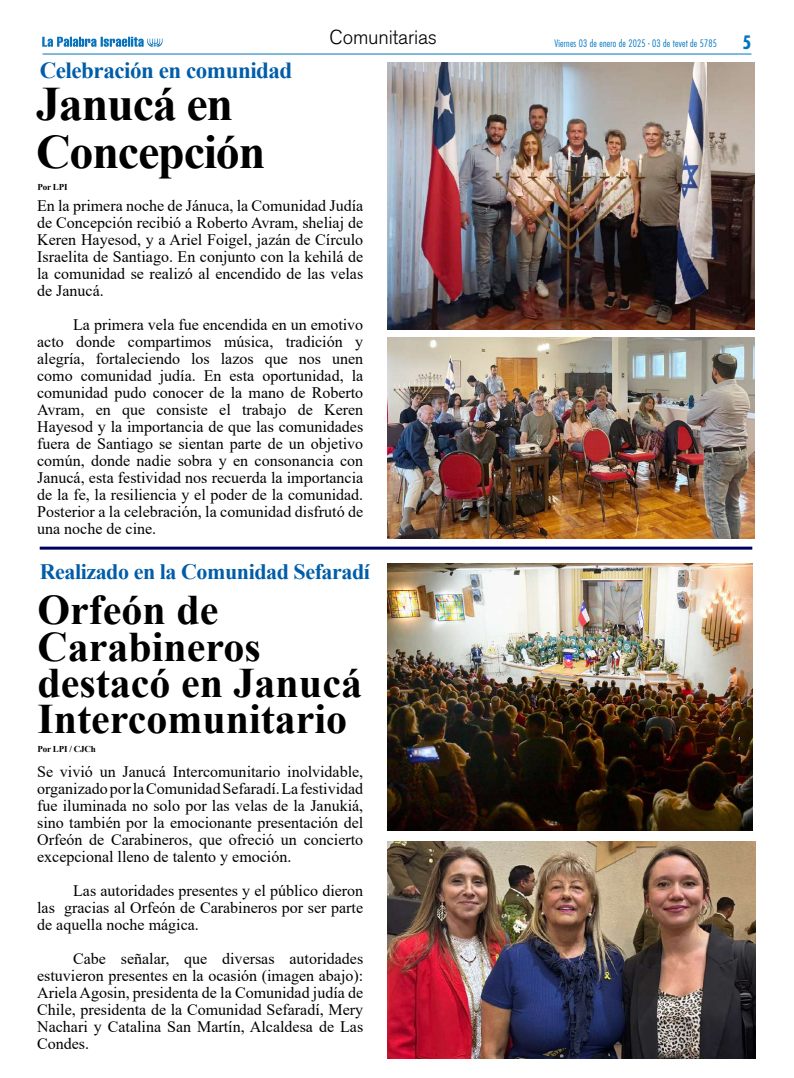
<style>
.page{position:relative;width:794px;height:1078px;background:#fff}
.page>*{position:absolute;margin:0;border:0;box-sizing:border-box;transform-origin:0 0}
.t1{font:700 48px/47px "Times New Roman";letter-spacing:-.025em;color:#000}
.t2{font:700 42px/36px "Times New Roman";color:#000}
.t3{font:700 23px "Times New Roman";letter-spacing:-.02em;color:#005da9}
.t4{font:700 22px "Times New Roman";letter-spacing:-.02em;color:#005da9}
.t5{font:300 20px "Akzidenz Grotesk BQ";letter-spacing:-.01em;color:#000}
.t6{font:700 condensed 18px "Futura Std";color:#0075bf}
.t7{font:16px/17px "Times New Roman";color:#000;text-align:justify}
.t8{font:300 condensed 10px "Futura Std";letter-spacing:.02em;color:#0075bf}
.t9{font:700 9px "Times New Roman";letter-spacing:-.02em;color:#000}
</style>
<div class="page">
<hr style="left:43px;top:53px;width:708px;height:1px;background:#0075bf">
<svg style="left:42px;top:37px;width:120px;height:10px"></svg>
<img style="left:387px;top:62px;width:367px;height:267px">
<img style="left:387px;top:337px;width:367px;height:201px">
<img style="left:387px;top:563px;width:365px;height:267px">
<hr style="left:40px;top:546px;width:712px;height:3px;background:#000062">
<img style="left:388px;top:841px;width:367px;height:216px">
<h3 class="t3" style="left:40px;top:54px;width:254px">Celebración en comunidad</h3>
<p class="t5" style="left:330px;top:26px;width:109px">Comunitarias</p>
<p class="t8" style="left:554px;top:37px;width:164px">Viernes 03 de enero de 2025 - 03 de tevet de 5785</p>
<p class="t6" style="left:742px;top:31px;width:10px">5</p>
<h1 class="t1" style="left:36px;top:79px;width:231px">Janucá en<br>Concepción</h1>
<p class="t7" style="left:37px;top:196px;width:328px">En la primera noche de Jánuca, la Comunidad Judía de Concepción recibió a Roberto Avram, sheliaj de Keren Hayesod, y a Ariel Foigel, jazán de Círculo Israelita de Santiago. En conjunto con la kehilá de la comunidad se realizó al encendido de las velas de Janucá.</p>
<p class="t7" style="left:37px;top:315px;width:328px;text-indent:36px">La primera vela fue encendida en un emotivo acto donde compartimos música, tradición y alegría, fortaleciendo los lazos que nos unen como comunidad judía. En esta oportunidad, la comunidad pudo conocer de la mano de Roberto Avram, en que consiste el trabajo de Keren Hayesod y la importancia de que las comunidades fuera de Santiago se sientan parte de un objetivo común, donde nadie sobra y en consonancia con Janucá, esta festividad nos recuerda la importancia de la fe, la resiliencia y el poder de la comunidad.<br>Posterior a la celebración, la comunidad disfrutó de una noche de cine.</p>
<p class="t9" style="left:38px;top:180px;width:32px">Por LPI</p>
<h3 class="t4" style="left:40px;top:556px;width:332px">Realizado en la Comunidad Sefaradí</h3>
<h2 class="t2" style="left:38px;top:591px;width:326px">Orfeón de<br>Carabineros destacó en Janucá<br>Intercomunitario</h2>
<p class="t9" style="left:38px;top:742px;width:60px">Por LPI / CJCh</p>
<p class="t7" style="left:37px;top:762px;width:328px">Se vivió un Janucá Intercomunitario inolvidable, organizado por la Comunidad Sefaradí. La festividad fue iluminada no solo por las velas de la Janukiá, sino también por la emocionante presentación del Orfeón de Carabineros, que ofreció un concierto excepcional lleno de talento y emoción.</p>
<p class="t7" style="left:37px;top:881px;width:327px;text-indent:36px">Las autoridades presentes y el público dieron las gracias al Orfeón de Carabineros por ser parte de aquella noche mágica.</p>
<p class="t7" style="left:37px;top:949px;width:328px;text-indent:36px">Cabe señalar, que diversas autoridades estuvieron presentes en la ocasión (imagen abajo):<br>Ariela Agosin, presidenta de la Comunidad judía de Chile, presidenta de la Comunidad Sefaradí, Mery Nachari y Catalina San Martín, Alcaldesa de Las Condes.</p>
</div>
